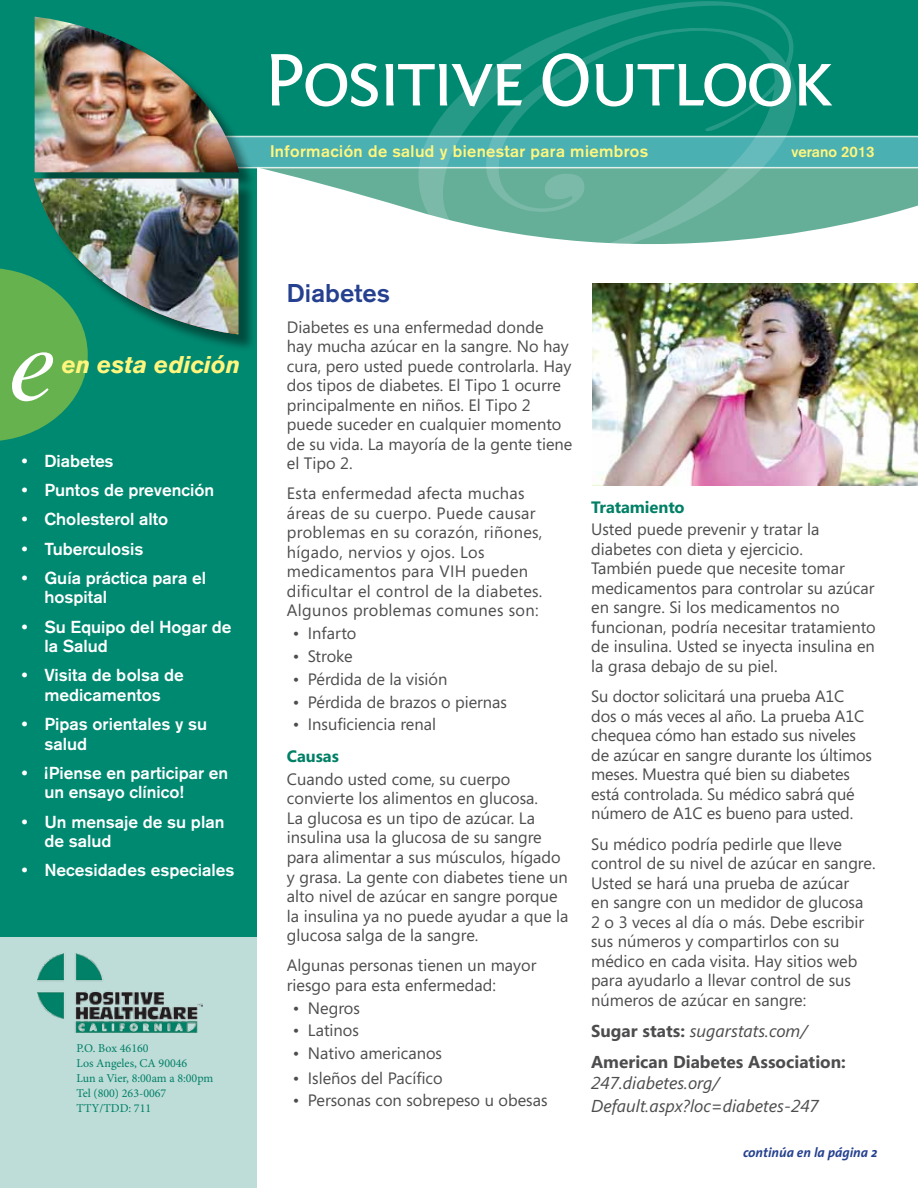
<style>
.page{position:relative;width:918px;height:1188px;background:#fff}
.page>*{position:absolute;margin:0;border:0;box-sizing:border-box;transform-origin:0 0}
.t1{font:italic 108px "Times";color:#fff}
.t2{font:78px "Fontin Sans Small Caps";letter-spacing:-.05em;color:#fff}
.t3{font:500 25.5px "Akzidenz Grotesk BE";color:#25408f}
.t4{font:italic 700 24px "Akzidenz Grotesk BE";color:#fff67e}
.t5{font:500 17.25px/19.5px "Akzidenz Grotesk BE";color:#fff}
.t6{font:700 17.25px/31.5px "Segoe";color:#4d4d4f}
.t7{font:italic 17.25px/22.8px "Segoe";color:#4d4d4f}
.t8{font:16.5px/19.5px "Segoe";color:#4d4d4f}
.t9{font:16.5px/19.5px "Segoe";letter-spacing:.02em;color:#4d4d4f}
.t10{font:700 16.5px "Akzidenz Grotesk";letter-spacing:.025em;color:#fff67e}
.t11{font:700 16.5px "Segoe";letter-spacing:-.005em;color:#008066}
.t12{font:700 15px "Akzidenz Grotesk";color:#fff67e}
.t13{font:italic 700 13.5px "The Sans";color:#25408f}
.t14{font:12px/15px "Minion Pro";color:#008066}
.s1{font-weight:400;font-style:italic}
</style>
<div class="page">
<div style="left:0;top:135px;width:256px;height:810px;background:#008971"></div>
<div style="left:0;top:937px;width:256px;height:251px;background:#bedcd8"></div>
<svg style="left:34px;top:137px;width:884px;height:147px"></svg>
<div style="left:0;top:0;width:918px;height:137px;background:#008971"></div>
<svg style="left:257px;top:136px;width:661px;height:32px;background:#55b4b4"></svg>
<div style="left:37px;top:19px;width:220px;height:172px;background:#000;opacity:.45"></div>
<img style="left:35px;top:17px;width:204px;height:155px">
<svg style="left:418px;top:1px;width:379px;height:260px"></svg>
<div style="left:37px;top:181px;width:220px;height:172px;background:#000;opacity:.45"></div>
<svg style="left:0;top:179px;width:238px;height:262px"></svg>
<img style="left:34px;top:179px;width:204px;height:155px">
<img style="left:592px;top:284px;width:326px;height:202px">
<img style="left:38px;top:954px;width:164px;height:79px">
<h2 class="t2" style="left:263px;top:37px;width:571px">Positive Outlook</h2>
<p class="t10" style="left:270px;top:141px;width:380px">Información de salud y bienestar para miembros</p>
<p class="t12" style="left:791px;top:143px;width:85px">verano 2013</p>
<h1 class="t1" style="left:9px;top:270px;width:49px">e</h1>
<h3 class="t4" style="left:62px;top:350px;width:180px">en esta edición</h3>
<p class="t5" style="left:22px;top:451px;width:93px">• Diabetes</p>
<p class="t5" style="left:22px;top:480px;width:194px">• Puntos de prevención</p>
<p class="t5" style="left:22px;top:509px;width:148px">• Cholesterol alto</p>
<p class="t5" style="left:22px;top:539px;width:123px">• Tuberculosis</p>
<p class="t5" style="left:44px;top:568px;width:163px;text-indent:-22px">• Guía práctica para el hospital</p>
<p class="t5" style="left:44px;top:617px;width:189px;text-indent:-22px">• Su Equipo del Hogar de la Salud</p>
<p class="t5" style="left:22px;top:665px;width:163px;text-align:center">• Visita de bolsa de medicamentos</p>
<p class="t5" style="left:44px;top:714px;width:164px;text-indent:-22px">• Pipas orientales y su salud</p>
<p class="t5" style="left:44px;top:763px;width:185px;text-indent:-22px">• ¡Piense en participar en un ensayo clínico!</p>
<p class="t5" style="left:44px;top:812px;width:182px;text-indent:-22px">• Un mensaje de su plan de salud</p>
<p class="t5" style="left:22px;top:860px;width:214px">• Necesidades especiales</p>
<p class="t14" style="left:76px;top:1041px;width:138px">P.O. Box 46160<br>Los Angeles, CA 90046<br>Lun a Vier, 8:00am a 8:00pm<br>Tel (800) 263-0067<br>TTY/TDD: 711</p>
<h3 class="t3" style="left:287px;top:278px;width:105px">Diabetes</h3>
<p class="t8" style="left:287px;top:317px;width:287px">Diabetes es una enfermedad donde hay mucha azúcar en la sangre. No hay cura, pero usted puede controlarla. Hay dos tipos de diabetes. El Tipo 1 ocurre principalmente en niños. El Tipo 2 puede suceder en cualquier momento de su vida. La mayoría de la gente tiene el Tipo 2.</p>
<p class="t9" style="left:287px;top:483px;width:257px">Esta enfermedad afecta muchas áreas de su cuerpo. Puede causar problemas en su corazón, riñones, hígado, nervios y ojos. Los medicamentos para VIH pueden dificultar el control de la diabetes.<br>Algunos problemas comunes son:</p>
<p class="t8" style="left:293px;top:623px;width:65px">• Infarto</p>
<p class="t8" style="left:293px;top:646px;width:61px">• Stroke</p>
<p class="t8" style="left:293px;top:669px;width:156px">• Pérdida de la visión</p>
<p class="t8" style="left:293px;top:692px;width:216px">• Pérdida de brazos o piernas</p>
<p class="t8" style="left:293px;top:714px;width:145px">• Insuficiencia renal</p>
<p class="t11" style="left:287px;top:745px;width:54px">Causas</p>
<p class="t8" style="left:287px;top:769px;width:283px">Cuando usted come, su cuerpo convierte los alimentos en glucosa.<br>La glucosa es un tipo de azúcar. La insulina usa la glucosa de su sangre para alimentar a sus músculos, hígado y grasa. La gente con diabetes tiene un alto nivel de azúcar en sangre porque la insulina ya no puede ayudar a que la glucosa salga de la sangre.</p>
<p class="t8" style="left:287px;top:955px;width:251px">Algunas personas tienen un mayor riesgo para esta enfermedad:</p>
<p class="t8" style="left:293px;top:998px;width:68px">• Negros</p>
<p class="t8" style="left:293px;top:1020px;width:67px">• Latinos</p>
<p class="t8" style="left:293px;top:1043px;width:151px">• Nativo americanos</p>
<p class="t8" style="left:293px;top:1068px;width:151px">• Isleños del Pacífico</p>
<p class="t8" style="left:293px;top:1090px;width:256px">• Personas con sobrepeso u obesas</p>
<p class="t11" style="left:591px;top:495px;width:95px">Tratamiento</p>
<p class="t8" style="left:591px;top:519px;width:286px">Usted puede prevenir y tratar la diabetes con dieta y ejercicio.<br>También puede que necesite tomar medicamentos para controlar su azúcar en sangre. Si los medicamentos no funcionan, podría necesitar tratamiento de insulina. Usted se inyecta insulina en la grasa debajo de su piel.</p>
<p class="t8" style="left:591px;top:686px;width:282px">Su doctor solicitará una prueba A1C dos o más veces al año. La prueba A1C chequea cómo han estado sus niveles de azúcar en sangre durante los últimos meses. Muestra qué bien su diabetes está controlada. Su médico sabrá qué número de A1C es bueno para usted.</p>
<p class="t8" style="left:591px;top:834px;width:286px">Su médico podría pedirle que lleve control de su nivel de azúcar en sangre.<br>Usted se hará una prueba de azúcar<br>en sangre con un medidor de glucosa 2 o 3 veces al día o más. Debe escribir sus números y compartirlos con su médico en cada visita. Hay sitios web para ayudarlo a llevar control de sus números de azúcar en sangre:</p>
<p class="t6" style="left:591px;top:1014px;width:256px">Sugar stats: <span class="s1">sugarstats.com/<br></span>American Diabetes Association:</p>
<p class="t7" style="left:591px;top:1072px;width:229px">247.diabetes.org/<br>Default.aspx?loc=diabetes-247</p>
<p class="t13" style="left:743px;top:1141px;width:136px">continúa en la página 2</p>
</div>
